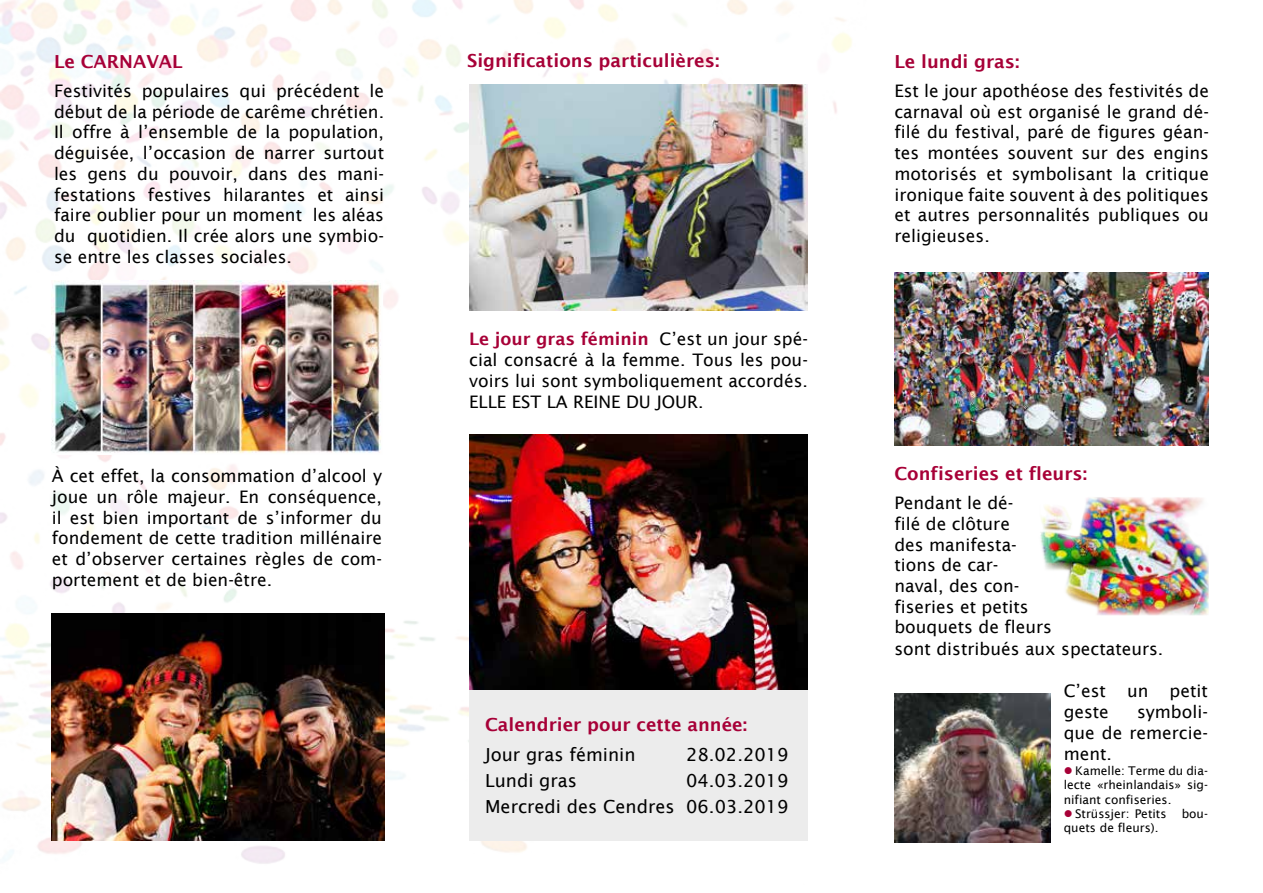
<style>
.page{position:relative;width:1263px;height:893px;background:#fff}
.page>*{position:absolute;margin:0;border:0;box-sizing:border-box;transform-origin:0 0}
.t1{font:600 18px "Lucida Sans";color:#a70037}
.t2{font:18px/25.8px "Lucida Sans";color:#000;text-align:right}
.t3{font:17.25px/20.7px "Lucida Sans";color:#000;text-align:justify}
.t4{font:12px/14.4px "Lucida Sans";color:#000;text-align:justify}
.s1{font-weight:600;color:#a70037}
.s2{color:#a70037}
</style>
<div class="page">
<img style="left:0;top:0;width:852px;height:864px">
<img style="left:1040px;top:497px;width:111px;height:39px">
<img style="left:52px;top:614px;width:332px;height:227px">
<img style="left:52px;top:280px;width:330px;height:174px">
<img style="left:895px;top:693px;width:156px;height:149px">
<img style="left:894px;top:272px;width:315px;height:173px">
<div style="left:469px;top:689px;width:339px;height:152px;background:#ececec"></div>
<img style="left:469px;top:85px;width:339px;height:226px">
<img style="left:469px;top:435px;width:339px;height:254px">
<p class="t1" style="left:54px;top:51px;width:130px">Le CARNAVAL</p>
<p class="t3" style="left:54px;top:81px;width:332px">Festivités populaires qui précédent le début de la période de carême chrétien.<br>Il offre à l’ensemble de la population, déguisée, l’occasion de narrer surtout les gens du pouvoir, dans des mani&shy;festations festives hilarantes et ainsi faire oublier pour un moment les aléas du quotidien. Il crée alors une symbio&shy;se entre les classes sociales.</p>
<p class="t3" style="left:52px;top:466px;width:332px">À cet effet, la consommation d’alcool y joue un rôle majeur. En conséquence, il est bien important de s’informer du fondement de cette tradition millénaire et d’observer certaines règles de com&shy;portement et de bien-être.</p>
<p class="t1" style="left:467px;top:51px;width:254px">Significations particulières:</p>
<p class="t3" style="left:469px;top:329px;width:340px"><span class="s1">Le jour gras féminin</span> C’est un jour spé&shy;cial consacré à la femme. Tous les pou&shy;voirs lui sont symboliquement accordés.<br>ELLE EST LA REINE DU JOUR.</p>
<p class="t1" style="left:485px;top:714px;width:264px">Calendrier pour cette année:</p>
<p class="t2" style="left:485px;top:742px;width:152px">Jour gras féminin</p>
<p class="t2" style="left:686px;top:742px;width:104px">28.02.2019</p>
<p class="t2" style="left:485px;top:768px;width:93px">Lundi gras</p>
<p class="t2" style="left:485px;top:768px;width:305px">04.03.2019<br>Mercredi des Cendres 06.03.2019</p>
<p class="t1" style="left:894px;top:51px;width:127px">Le lundi gras:</p>
<p class="t3" style="left:894px;top:81px;width:316px">Est le jour apothéose des festivités de carnaval où est organisé le grand dé&shy;filé du festival, paré de figures géan&shy;tes montées souvent sur des engins motorisés et symbolisant la critique ironique faite souvent à des politiques et autres personnalités publiques ou religieuses.</p>
<p class="t1" style="left:894px;top:463px;width:194px">Confiseries et fleurs:</p>
<p class="t3" style="left:894px;top:493px;width:270px;text-align:left">Pendant le dé-<br>filé de clôture<br>des manifesta-<br>tions de car-<br>naval, des con-<br>fiseries et petits<br>bouquets de fleurs<br>sont distribués aux spectateurs.</p>
<p class="t3" style="left:1064px;top:681px;width:146px">C’est un petit geste</p>
<p class="t3" style="left:1064px;top:701px;width:146px;line-height:21.1px;text-indent:73px">symboli&shy;que de remercie&shy;ment.</p>
<p class="t4" style="left:1064px;top:763px;width:146px"><span class="s2">●</span> Kamelle: Terme du dia&shy;lecte «rheinlandais» sig&shy;nifiant confiseries.</p>
<p class="t4" style="left:1064px;top:806px;width:104px"><span class="s2">●</span> Strüssjer: Petits</p>
<p class="t4" style="left:1182px;top:806px;width:28px">bou-</p>
<p class="t4" style="left:1064px;top:821px;width:96px">quets de fleurs).</p>
</div>
